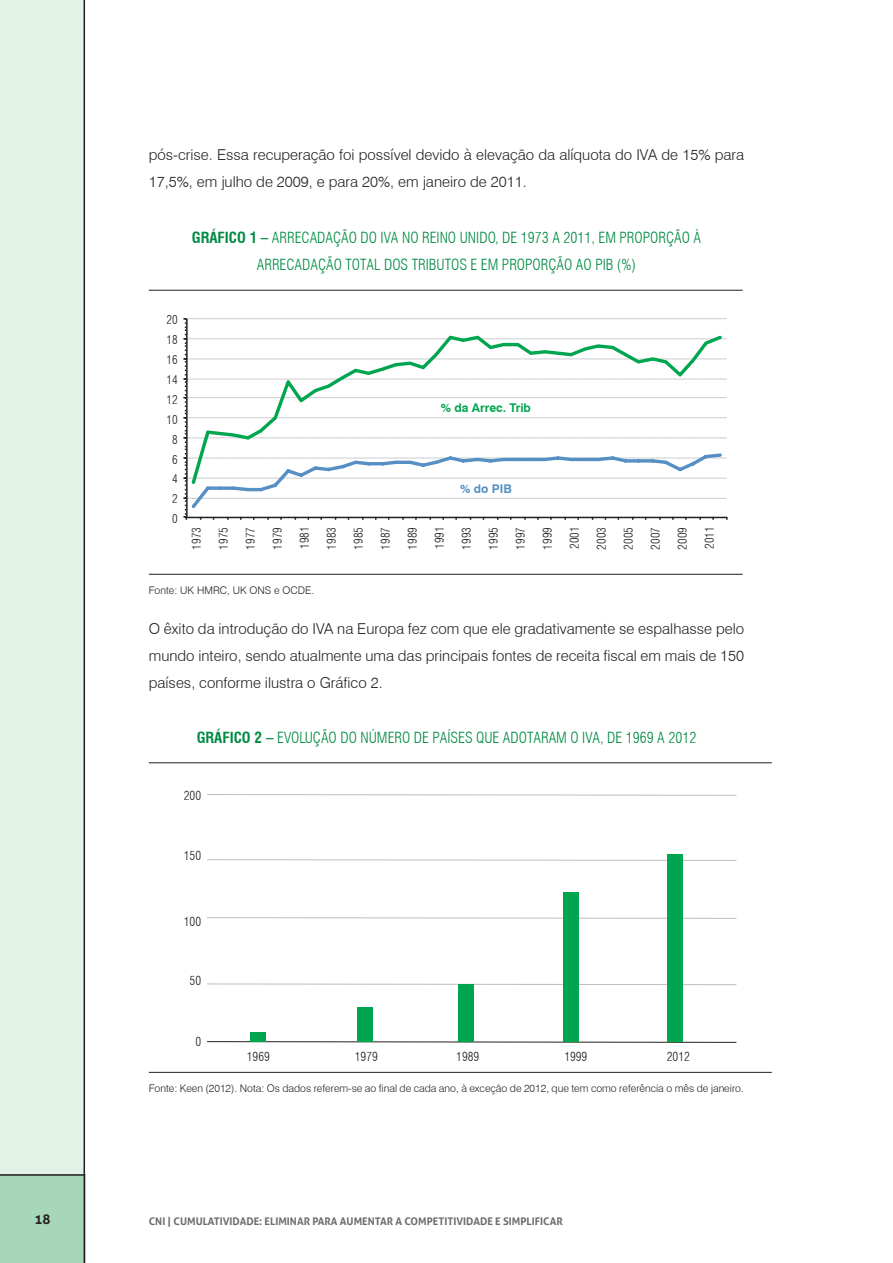
<style>
.page{position:relative;width:893px;height:1263px;background:#fff}
.page>*{position:absolute;margin:0;border:0;box-sizing:border-box;transform-origin:0 0}
.t1{font:300 15px/27px "Swiss 721 BT";color:#231f20}
.t2{font:300 condensed 15px/27px "Swiss 721 BT";color:#008b43;text-align:center}
.t3{font:700 13.5px "Aller";color:#231f20}
.t4{font:300 condensed 12.3px "Swiss 721 BT";color:#231f20}
.t5{font:300 condensed 12px "Swiss 721 BT";color:#231f20}
.t6{font:700 12px "Swiss 721 BT";color:#00a54f}
.t7{font:700 12px "Swiss 721 BT";color:#568fc4}
.t8{font:300 10.5px "Swiss 721 BT";color:#231f20}
.t9{font:700 10.5px "Aller";color:#6c6d70}
.s1{font-weight:700}
</style>
<div class="page">
<div style="left:0;top:0;width:84px;height:1175px;background:#e3f2e7"></div>
<div style="left:0;top:1175px;width:85px;height:88px;background:#a7d7b8"></div>
<hr style="left:84px;top:0;width:1px;height:1263px;background:#231f20">
<hr style="left:0;top:1174px;width:84px;height:2px;background:#231f20">
<hr style="left:149px;top:290px;width:594px;height:1px;background:#231f20">
<hr style="left:149px;top:574px;width:594px;height:1px;background:#231f20">
<svg style="left:183px;top:318px;width:545px;height:202px"></svg>
<hr style="left:149px;top:762px;width:623px;height:1px;background:#231f20">
<hr style="left:149px;top:1072px;width:623px;height:1px;background:#231f20">
<svg style="left:207px;top:794px;width:530px;height:2px"></svg>
<svg style="left:207px;top:859px;width:530px;height:2px"></svg>
<svg style="left:207px;top:917px;width:530px;height:2px"></svg>
<svg style="left:207px;top:983px;width:530px;height:2px"></svg>
<svg style="left:207px;top:1041px;width:530px;height:2px"></svg>
<div style="left:667px;top:855px;width:15px;height:187px;background:#00a54f"></div>
<div style="left:563px;top:893px;width:15px;height:149px;background:#00a54f"></div>
<div style="left:459px;top:985px;width:15px;height:57px;background:#00a54f"></div>
<div style="left:357px;top:1008px;width:15px;height:34px;background:#00a54f"></div>
<div style="left:250px;top:1032px;width:16px;height:10px;background:#00a54f"></div>
<p class="t1" style="left:149px;top:141px;width:597px">pós-crise. Essa recuperação foi possível devido à elevação da alíquota do IVA de 15% para<br>17,5%, em julho de 2009, e para 20%, em janeiro de 2011.</p>
<p class="t2" style="left:192px;top:224px;width:511px"><span class="s1">GRÁFICO 1 –</span> ARRECADAÇÃO DO IVA NO REINO UNIDO, DE 1973 A 2011, EM PROPORÇÃO À<br>ARRECADAÇÃO TOTAL DOS TRIBUTOS E EM PROPORÇÃO AO PIB (%)</p>
<p class="t5" style="left:166px;top:313px;width:13px">20</p>
<p class="t5" style="left:166px;top:333px;width:13px">18</p>
<p class="t5" style="left:166px;top:353px;width:13px">16</p>
<p class="t5" style="left:166px;top:372px;width:13px">14</p>
<p class="t5" style="left:166px;top:392px;width:13px">12</p>
<p class="t5" style="left:166px;top:412px;width:13px">10</p>
<p class="t5" style="left:172px;top:432px;width:7px">8</p>
<p class="t5" style="left:172px;top:452px;width:7px">6</p>
<p class="t5" style="left:172px;top:472px;width:7px">4</p>
<p class="t5" style="left:172px;top:492px;width:7px">2</p>
<p class="t5" style="left:172px;top:512px;width:7px">0</p>
<p class="t6" style="left:441px;top:400px;width:92px">% da Arrec. Trib</p>
<p class="t7" style="left:460px;top:481px;width:53px">% do PIB</p>
<p class="t5" style="left:189px;top:550px;width:24px;rotate:-90deg">1973</p>
<p class="t5" style="left:216px;top:550px;width:24px;rotate:-90deg">1975</p>
<p class="t5" style="left:243px;top:550px;width:24px;rotate:-90deg">1977</p>
<p class="t5" style="left:270px;top:550px;width:24px;rotate:-90deg">1979</p>
<p class="t5" style="left:297px;top:549px;width:24px;rotate:-90deg">1981</p>
<p class="t5" style="left:324px;top:550px;width:24px;rotate:-90deg">1983</p>
<p class="t5" style="left:351px;top:550px;width:24px;rotate:-90deg">1985</p>
<p class="t5" style="left:378px;top:550px;width:24px;rotate:-90deg">1987</p>
<p class="t5" style="left:405px;top:550px;width:24px;rotate:-90deg">1989</p>
<p class="t5" style="left:432px;top:549px;width:24px;rotate:-90deg">1991</p>
<p class="t5" style="left:459px;top:550px;width:24px;rotate:-90deg">1993</p>
<p class="t5" style="left:486px;top:550px;width:24px;rotate:-90deg">1995</p>
<p class="t5" style="left:513px;top:550px;width:24px;rotate:-90deg">1997</p>
<p class="t5" style="left:540px;top:550px;width:24px;rotate:-90deg">1999</p>
<p class="t5" style="left:567px;top:549px;width:24px;rotate:-90deg">2001</p>
<p class="t5" style="left:594px;top:550px;width:24px;rotate:-90deg">2003</p>
<p class="t5" style="left:621px;top:550px;width:24px;rotate:-90deg">2005</p>
<p class="t5" style="left:648px;top:550px;width:24px;rotate:-90deg">2007</p>
<p class="t5" style="left:675px;top:550px;width:24px;rotate:-90deg">2009</p>
<p class="t5" style="left:702px;top:549px;width:24px;rotate:-90deg">2011</p>
<p class="t8" style="left:149px;top:584px;width:167px">Fonte: UK HMRC, UK ONS e OCDE.</p>
<p class="t1" style="left:149px;top:615px;width:597px;text-align:justify">O êxito da introdução do IVA na Europa fez com que ele gradativamente se espalhasse pelo mundo inteiro, sendo atualmente uma das principais fontes de receita fiscal em mais de 150 países, conforme ilustra o Gráfico 2.</p>
<p class="t2" style="left:197px;top:724px;width:501px"><span class="s1">GRÁFICO 2 –</span> EVOLUÇÃO DO NÚMERO DE PAÍSES QUE ADOTARAM O IVA, DE 1969 A 2012</p>
<p class="t4" style="left:184px;top:788px;width:19px">200</p>
<p class="t4" style="left:184px;top:848px;width:19px">150</p>
<p class="t4" style="left:184px;top:914px;width:19px">100</p>
<p class="t4" style="left:190px;top:973px;width:13px">50</p>
<p class="t4" style="left:195px;top:1034px;width:7px">0</p>
<p class="t4" style="left:247px;top:1049px;width:25px">1969</p>
<p class="t4" style="left:355px;top:1049px;width:25px">1979</p>
<p class="t4" style="left:456px;top:1049px;width:25px">1989</p>
<p class="t4" style="left:564px;top:1049px;width:25px">1999</p>
<p class="t4" style="left:667px;top:1049px;width:25px">2012</p>
<p class="t8" style="left:149px;top:1082px;width:596px">Fonte: Keen (2012). Nota: Os dados referem-se ao final de cada ano, à exceção de 2012, que tem como referência o mês de janeiro.</p>
<p class="t3" style="left:34px;top:1211px;width:18px">18</p>
<p class="t9" style="left:149px;top:1214px;width:415px">CNI | CUMULATIVIDADE: ELIMINAR PARA AUMENTAR A COMPETITIVIDADE E SIMPLIFICAR</p>
</div>
